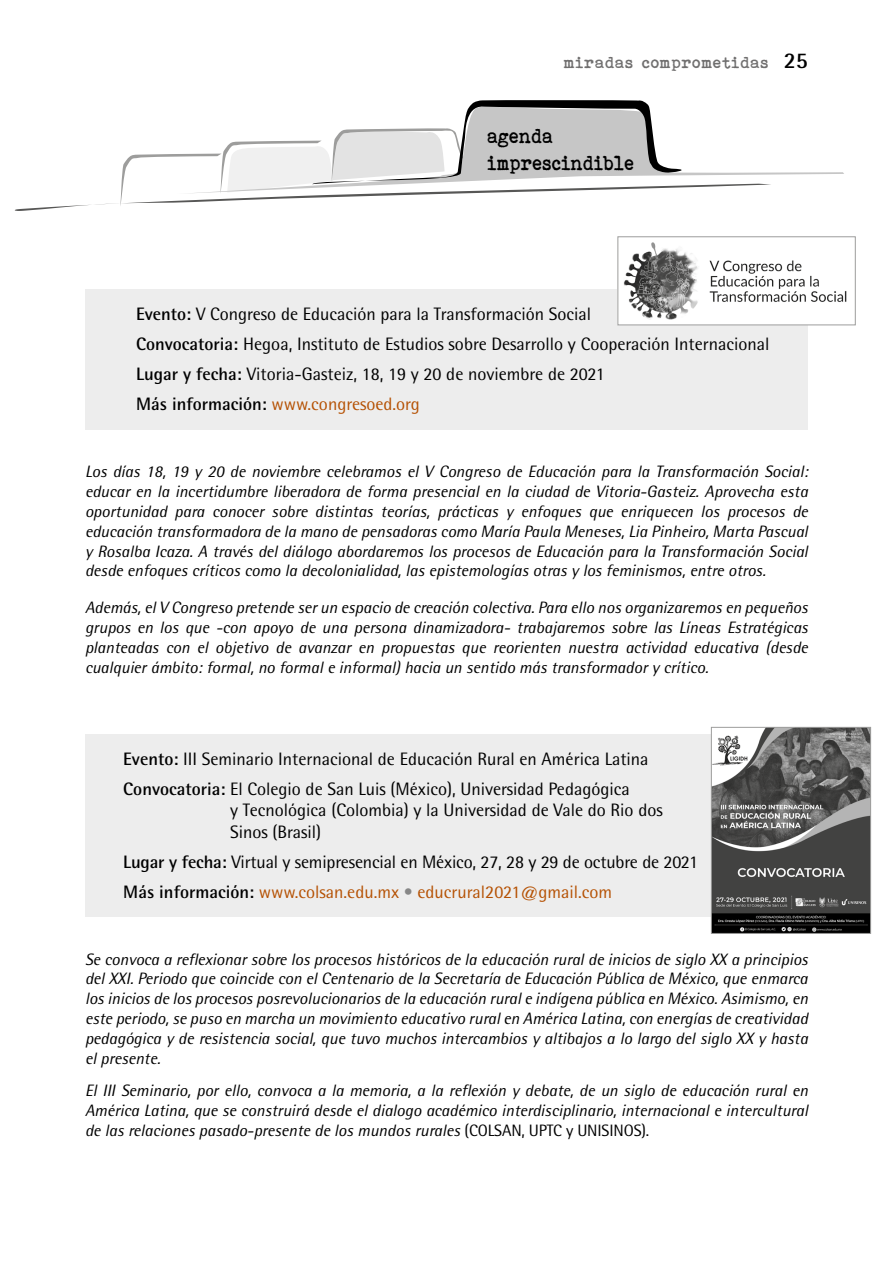
<style>
.page{position:relative;width:893px;height:1263px;background:#fff}
.page>*{position:absolute;margin:0;border:0;box-sizing:border-box;transform-origin:0 0}
.t1{font:21px/27px "Bohemian typewriter";letter-spacing:-.03em;color:#000;scale:.9 1}
.t2{font:18px/30.2px "Rotis Semi Sans";color:#000}
.t3{font:italic 16.5px/19.8px "Rotis Semi Sans";color:#000;text-align:justify}
.t4{font:16.5px "Bohemian typewriter";color:#706f6f}
.s1{font-family:"Rotis Semi Sans";font-weight:700;font-size:22.5px;color:#000}
.s2{font-weight:700}
.s3{color:#b55103}
.s4{color:#878787}
.s5{font-style:normal}
</style>
<div class="page">
<svg style="left:14px;top:100px;width:757px;height:111px"></svg>
<div style="left:85px;top:289px;width:723px;height:140px;background:#ededed"></div>
<div style="left:85px;top:734px;width:723px;height:183px;background:#ededed"></div>
<img style="left:713px;top:729px;width:156px;height:202px">
<div style="left:711px;top:727px;width:160px;height:206px;border:1px solid #9d9d9c"></div>
<img style="left:620px;top:242px;width:227px;height:81px">
<div style="left:618px;top:236px;width:237px;height:89px;border:1px solid #9d9d9c"></div>
<p class="t4" style="left:564px;top:53px;width:245px">miradas comprometidas <span class="s1">25</span></p>
<p class="t1" style="left:488px;top:122px;width:165px">agenda imprescindible</p>
<p class="t2" style="left:136px;top:299px;width:635px"><span class="s2">Evento:</span> V Congreso de Educación para la Transformación Social<br><span class="s2">Convocatoria:</span> Hegoa, Instituto de Estudios sobre Desarrollo y Cooperación Internacional <span class="s2">Lugar y fecha:</span> Vitoria-Gasteiz, 18, 19 y 20 de noviembre de 2021<br><span class="s2">Más información:</span> <span class="s3">www.congresoed.org</span></p>
<p class="t3" style="left:85px;top:462px;width:724px">Los días 18, 19 y 20 de noviembre celebramos el V Congreso de Educación para la Transformación Social: educar en la incertidumbre liberadora de forma presencial en la ciudad de Vitoria-Gasteiz. Aprovecha esta oportunidad para conocer sobre distintas teorías, prácticas y enfoques que enriquecen los procesos de educación transformadora de la mano de pensadoras como María Paula Meneses, Lia Pinheiro, Marta Pascual y Rosalba Icaza. A través del diálogo abordaremos los procesos de Educación para la Transformación Social desde enfoques críticos como la decolonialidad, las epistemologías otras y los feminismos, entre otros.</p>
<p class="t3" style="left:85px;top:597px;width:724px">Además, el V Congreso pretende ser un espacio de creación colectiva. Para ello nos organizaremos en pequeños grupos en los que -con apoyo de una persona dinamizadora- trabajaremos sobre las Líneas Estratégicas planteadas con el objetivo de avanzar en propuestas que reorienten nuestra actividad educativa (desde cualquier ámbito: formal, no formal e informal) hacia un sentido más transformador y crítico.</p>
<p class="t2" style="left:123px;top:743px;width:527px"><span class="s2">Evento:</span> III Seminario Internacional de Educación Rural en América Latina<br><span class="s2">Convocatoria:</span> El Colegio de San Luis (México), Universidad Pedagógica</p>
<p class="t2" style="left:230px;top:799px;width:434px;line-height:21.6px">y Tecnológica (Colombia) y la Universidad de Vale do Rio dos<br>Sinos (Brasil)</p>
<p class="t2" style="left:123px;top:847px;width:576px"><span class="s2">Lugar y fecha:</span> Virtual y semipresencial en México, 27, 28 y 29 de octubre de 2021<br><span class="s2">Más información:</span> <span class="s3">www.colsan.edu.mx</span> <span class="s4">•</span> <span class="s3">educrural2021@gmail.com</span></p>
<p class="t3" style="left:85px;top:949px;width:724px">Se convoca a reflexionar sobre los procesos históricos de la educación rural de inicios de siglo XX a principios del XXI. Periodo que coincide con el Centenario de la Secretaría de Educación Pública de México, que enmarca los inicios de los procesos posrevolucionarios de la educación rural e indígena pública en México. Asimismo, en este periodo, se puso en marcha un movimiento educativo rural en América Latina, con energías de creatividad pedagógica y de resistencia social, que tuvo muchos intercambios y altibajos a lo largo del siglo XX y hasta el presente.</p>
<p class="t3" style="left:85px;top:1080px;width:724px">El III Seminario, por ello, convoca a la memoria, a la reflexión y debate, de un siglo de educación rural en América Latina, que se construirá desde el dialogo académico interdisciplinario, internacional e intercultural de las relaciones pasado-presente de los mundos rurales <span class="s5">(COLSAN, UPTC y UNISINOS).</span></p>
</div>
